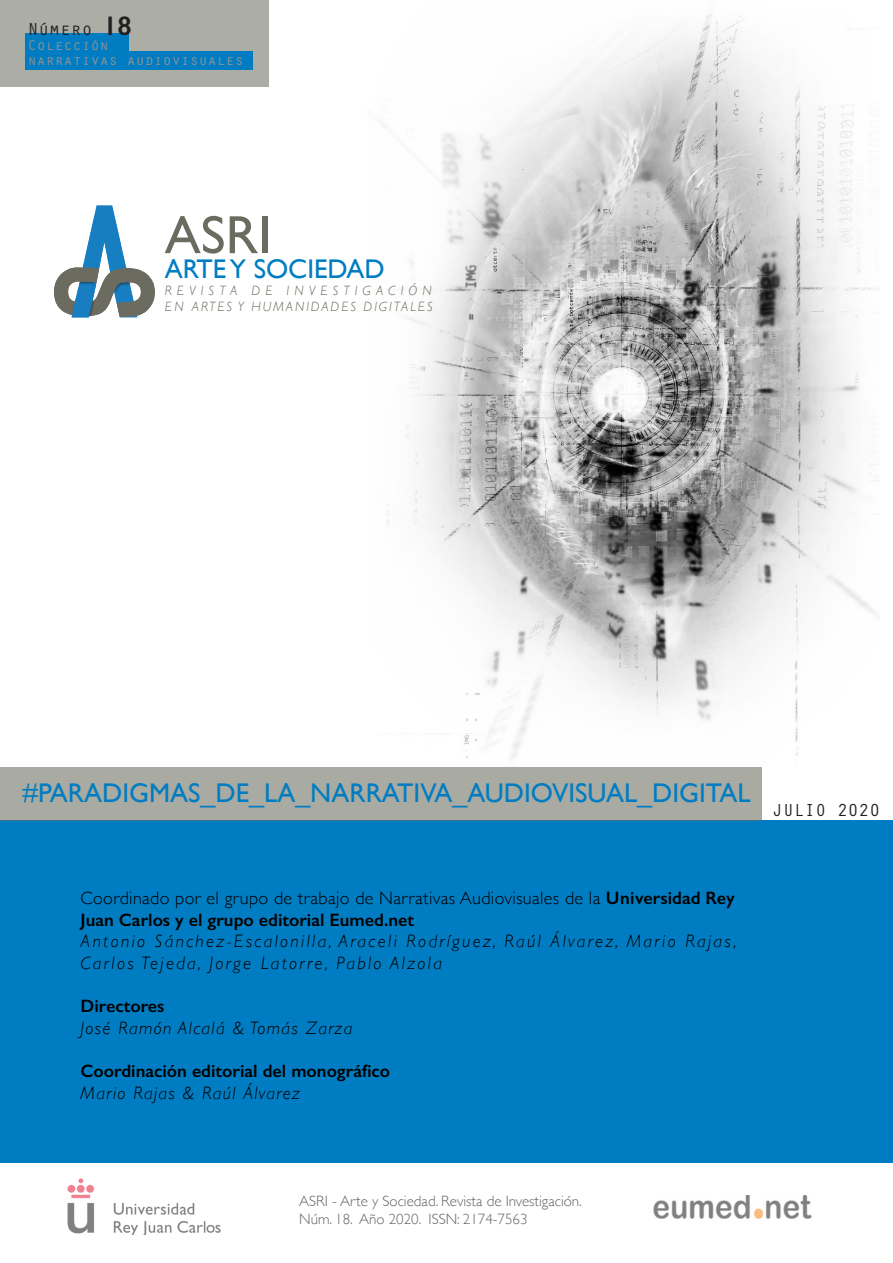
<style>
.page{position:relative;width:893px;height:1263px;background:#fff}
.page>*{position:absolute;margin:0;border:0;box-sizing:border-box;transform-origin:0 0}
.t1{font:54px "Gill Sans";color:#6b6c5f}
.t2{font:27px "Gill Sans";color:#007dc2}
.t3{font:300 18px/21.6px "Gill Sans";letter-spacing:.02em;color:#000}
.t4{font:italic 300 18px/21.6px "Gill Sans";letter-spacing:.13em;color:#000}
.t5{font:italic 300 18px "Gill Sans";letter-spacing:.075em;color:#000}
.t6{font:600 18px "Gill Sans";color:#000}
.t7{font:18px "Orator Std";color:#231f20}
.t8{font:300 15px "Gill Sans";color:#656568}
.t9{font:15px "Orator Std";color:#8f9194}
.t10{font:italic 300 13.5px "Gill Sans";letter-spacing:.14em;color:#6b6c5f}
.t11{font:italic 300 13.5px "Gill Sans";letter-spacing:.38em;color:#6b6c5f}
.s1{font-family:"Gill Sans";font-weight:600;font-size:27px}
.s2{font-weight:600}
</style>
<div class="page">
<img style="left:382px;top:14px;width:497px;height:745px">
<div style="left:0;top:0;width:268px;height:87px;background:#acada5"></div>
<img style="left:653px;top:1196px;width:159px;height:23px">
<img style="left:67px;top:1178px;width:154px;height:56px">
<div style="left:25px;top:34px;width:103px;height:18px;background:#007dc2"></div>
<div style="left:25px;top:52px;width:228px;height:18px;background:#007dc2"></div>
<div style="left:0;top:820px;width:893px;height:342px;background:#007dc2"></div>
<div style="left:0;top:767px;width:762px;height:53px;background:#a9aaa2"></div>
<img style="left:71px;top:317px;width:67px;height:1px">
<svg style="left:54px;top:205px;width:101px;height:112px"></svg>
<p class="t7" style="left:28px;top:16px;width:106px">Número <span class="s1">18</span></p>
<p class="t9" style="left:28px;top:34px;width:82px">Colección</p>
<p class="t9" style="left:28px;top:49px;width:218px">narrativas audiovisuales</p>
<p class="t1" style="left:165px;top:203px;width:108px">ASRI</p>
<p class="t2" style="left:165px;top:253px;width:221px">ARTE Y SOCIEDAD</p>
<p class="t11" style="left:165px;top:282px;width:269px">REVISTA DE INVESTIGACIÓN</p>
<p class="t10" style="left:165px;top:299px;width:269px">EN ARTES Y HUMANIDADES DIGITALES</p>
<p class="t2" style="left:22px;top:777px;width:730px">#PARADIGMAS_DE_LA_NARRATIVA_AUDIOVISUAL_DIGITAL</p>
<p class="t7" style="left:772px;top:797px;width:109px">JULIO 2020</p>
<p class="t3" style="left:81px;top:887px;width:656px">Coordinado por el grupo de trabajo de Narrativas Audiovisuales de la <span class="s2">Universidad Rey<br>Juan Carlos y el grupo editorial Eumed.net</span></p>
<p class="t4" style="left:81px;top:931px;width:658px">Antonio Sánchez-Escalonilla, Araceli Rodríguez, Raúl Álvarez, Mario Rajas,<br>Carlos Tejeda, Jorge Latorre, Pablo Alzola</p>
<p class="t6" style="left:81px;top:995px;width:85px">Directores</p>
<p class="t5" style="left:81px;top:1018px;width:273px">José Ramón Alcalá &amp; Tomás Zarza</p>
<p class="t6" style="left:81px;top:1060px;width:311px">Coordinación editorial del monográfico</p>
<p class="t5" style="left:81px;top:1082px;width:221px">Mario Rajas &amp; Raúl Álvarez</p>
<p class="t8" style="left:299px;top:1189px;width:284px">ASRI - Arte y Sociedad. Revista de Investigación.</p>
<p class="t8" style="left:299px;top:1207px;width:230px">Núm. 18. Año 2020. ISSN: 2174-7563</p>
</div>
